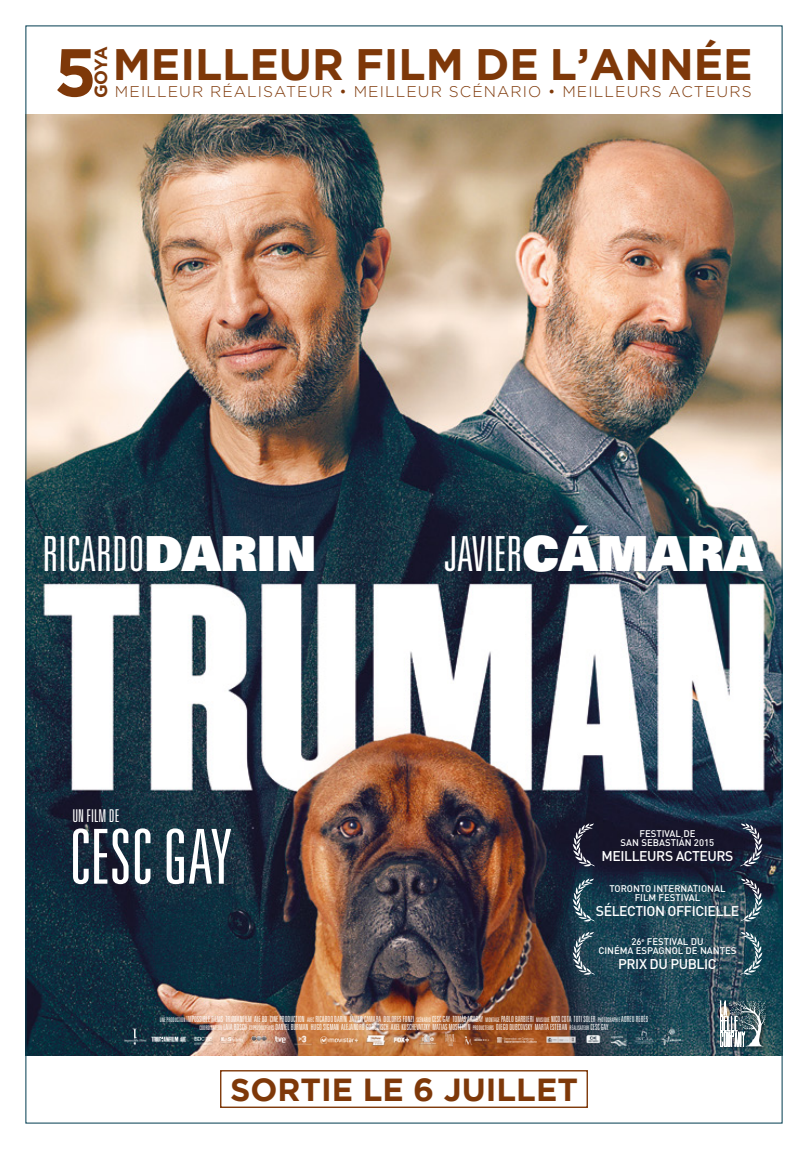
<style>
.page{position:relative;width:808px;height:1149px;background:#fff}
.page>*{position:absolute;margin:0;border:0;box-sizing:border-box;transform-origin:0 0}
.t1{font:300 ultra-condensed 75.9px "Univers";color:#fff}
.t2{font:700 67.35px "Gotham";color:#7e3809}
.t3{font:300 ultra-condensed 48.3px "Univers";color:#fff}
.t4{font:700 43.95px "Gotham";color:#7e3809}
.t5{font:700 31.8px "Gotham";color:#7e3809}
.t6{font:300 ultra-condensed 17.55px "Univers";color:#fff}
.t7{font:700 17.55px "Gotham";color:#7e3809}
.t8{font:300 15.45px "Gotham";letter-spacing:.07em;color:#7e3809}
.t9{font:500 13.95px "DIN";letter-spacing:-.03em;color:#fff}
.t10{font:500 9.6px/8.6px "DIN";color:#fff;text-align:center}
.t11{font:300 ultra-condensed 8.4px/7.6px "Univers";color:#fff;text-align:center}
.s1{font-weight:900;font-stretch:normal}
.s2{font-size:6.3px}
</style>
<div class="page">
<img style="left:28px;top:114px;width:752px;height:941px">
<div style="left:718px;top:998px;width:52px;height:52px;background:#000;opacity:.6"></div>
<svg style="left:720px;top:1000px;width:46px;height:46px"></svg>
<img style="left:124px;top:1025px;width:558px;height:25px">
<div style="left:220px;top:1069px;width:368px;height:38px;border:1px solid #7e3809"></div>
<svg style="left:573px;top:931px;width:22px;height:43px"></svg>
<svg style="left:740px;top:931px;width:23px;height:43px"></svg>
<svg style="left:573px;top:823px;width:22px;height:43px"></svg>
<svg style="left:740px;top:823px;width:23px;height:43px"></svg>
<svg style="left:573px;top:878px;width:22px;height:43px"></svg>
<svg style="left:740px;top:878px;width:23px;height:43px"></svg>
<h2 class="t2" style="left:54px;top:33px;width:44px">5</h2>
<h3 class="t7" style="left:91px;top:98px;width:54px;rotate:-90deg">GOYA</h3>
<h3 class="t4" style="left:113px;top:39px;width:641px">MEILLEUR FILM DE L’ANNÉE</h3>
<h3 class="t8" style="left:115px;top:82px;width:638px">MEILLEUR RÉALISATEUR • MEILLEUR SCÉNARIO • MEILLEURS ACTEURS</h3>
<h3 class="t3" style="left:42px;top:528px;width:275px">RICARDO<span class="s1">DARIN</span></h3>
<h3 class="t6" style="left:72px;top:806px;width:48px">UN FILM DE</h3>
<h1 class="t1" style="left:69px;top:817px;width:164px">CESC GAY</h1>
<h3 class="t3" style="left:444px;top:528px;width:320px">JAVIER<span class="s1">CÁMARA</span></h3>
<p class="t10" style="left:621px;top:828px;width:95px">FESTIVAL DE<br>SAN SEBASTIÁN 2015</p>
<h3 class="t9" style="left:601px;top:846px;width:133px">MEILLEURS ACTEURS</h3>
<p class="t10" style="left:609px;top:883px;width:118px">TORONTO INTERNATIONAL<br>FILM FESTIVAL</p>
<h3 class="t9" style="left:596px;top:901px;width:145px">SÉLECTION OFFICIELLE</h3>
<p class="t10" style="left:598px;top:936px;width:139px">26<sup>e</sup> FESTIVAL DU<br>CINÉMA ESPAGNOL DE NANTES</p>
<h3 class="t9" style="left:618px;top:954px;width:100px">PRIX DU PUBLIC</h3>
<p class="t11" style="left:160px;top:1014px;width:490px"><span class="s2">UNE PRODUCTION</span> IMPOSSIBLE FILMS TRUMANFILM AIE BD CINE PRODUCTION <span class="s2">AVEC</span> RICARDO DARIN JAVIER CAMARA DOLORES FONZI <span class="s2">SCÉNARIO</span> CESC GAY TOMÀS ARAGAY <span class="s2">MONTAGE</span> PABLO BARBIERI <span class="s2">MUSIQUE</span> NICO COTA TOTI SOLER <span class="s2">PHOTOGRAPHIE</span> ADREU REBÉS<br><span class="s2">COORDINATEUR</span> LAIA BOSCH <span class="s2">COPRODUCTEURS</span> DANIEL BURMAN HUGO SIGMAN ALEJANDRO GORODISCH AXEL KUSCHEVATZKY MATIAS MOSTEIRIN <span class="s2">PRODUCTEURS</span> DIEGO DUBCOVSKY MARTA ESTEBAN <span class="s2">RÉALISATEUR</span> CESC GAY</p>
<h3 class="t5" style="left:230px;top:1070px;width:349px">SORTIE LE 6 JUILLET</h3>
</div>
